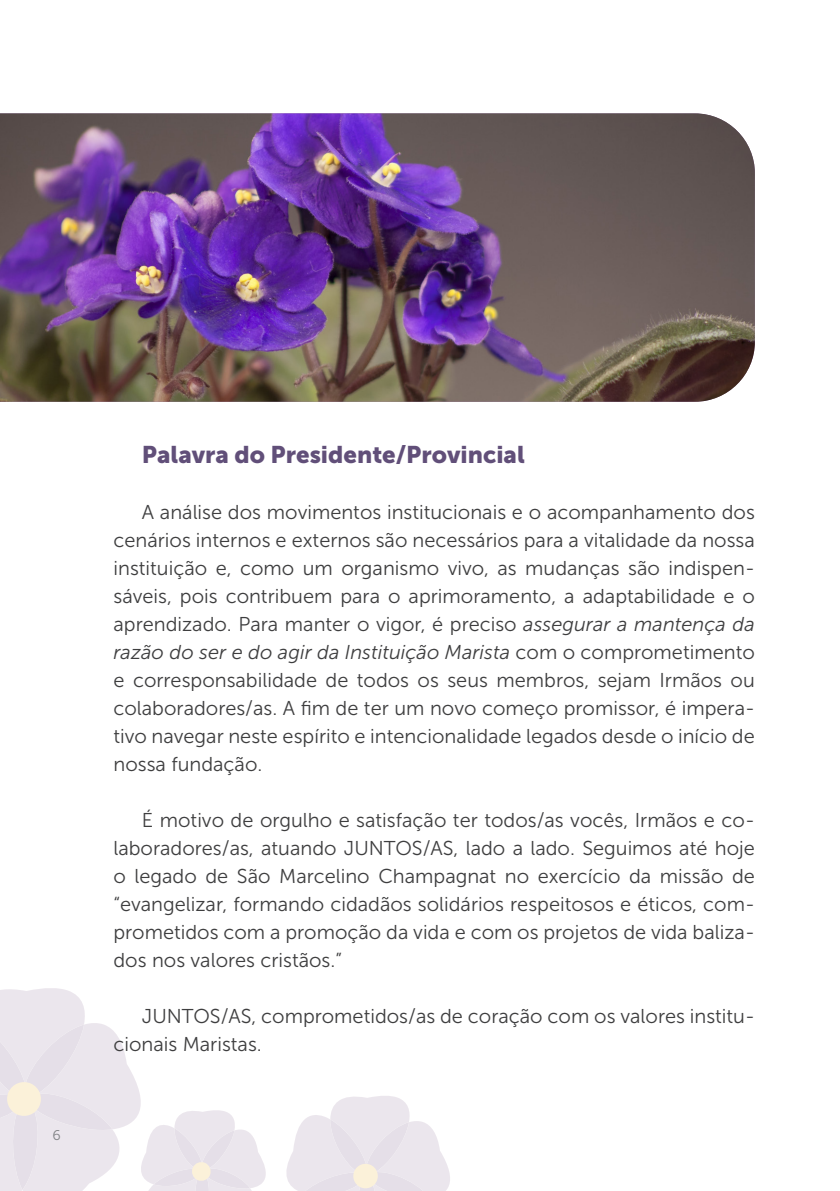
<style>
.page{position:relative;width:840px;height:1191px;background:#fff}
.page>*{position:absolute;margin:0;border:0;box-sizing:border-box;transform-origin:0 0}
.t1{font:24px "Museo Sans 900";color:#614f79}
.t2{font:20px/28px "Museo Sans 300";color:#3e3e3f;text-align:justify}
.t3{font:14px "Museo Sans 300";color:#808285}
.s1{font-style:italic}
</style>
<div class="page">
<svg style="left:286px;top:1096px;width:164px;height:95px"></svg>
<svg style="left:0;top:988px;width:266px;height:203px"></svg>
<img style="left:0;top:113px;width:754px;height:289px">
<p class="t3" style="left:53px;top:1127px;width:10px">6</p>
<p class="t1" style="left:142px;top:441px;width:384px">Palavra do Presidente/Provincial</p>
<p class="t2" style="left:113px;top:498px;width:642px;text-indent:28px">A análise dos movimentos institucionais e o acompanhamento dos cenários internos e externos são necessários para a vitalidade da nossa instituição e, como um organismo vivo, as mudanças são indispen&shy;sáveis, pois contribuem para o aprimoramento, a adaptabilidade e o aprendizado. Para manter o vigor, é preciso <span class="s1">assegurar a mantença da razão do ser e do agir da Instituição Marista</span> com o comprometimento e corresponsabilidade de todos os seus membros, sejam Irmãos ou colaboradores/as. A fim de ter um novo começo promissor, é impera&shy;tivo navegar neste espírito e intencionalidade legados desde o início de nossa fundação.</p>
<p class="t2" style="left:113px;top:806px;width:642px;text-indent:28px">É motivo de orgulho e satisfação ter todos/as vocês, Irmãos e co&shy;laboradores/as, atuando JUNTOS/AS, lado a lado. Seguimos até hoje o legado de São Marcelino Champagnat no exercício da missão de “evangelizar, formando cidadãos solidários respeitosos e éticos, com&shy;prometidos com a promoção da vida e com os projetos de vida baliza&shy;dos nos valores cristãos.”</p>
<p class="t2" style="left:113px;top:1002px;width:642px;text-indent:28px">JUNTOS/AS, comprometidos/as de coração com os valores institu&shy;cionais Maristas.</p>
</div>
